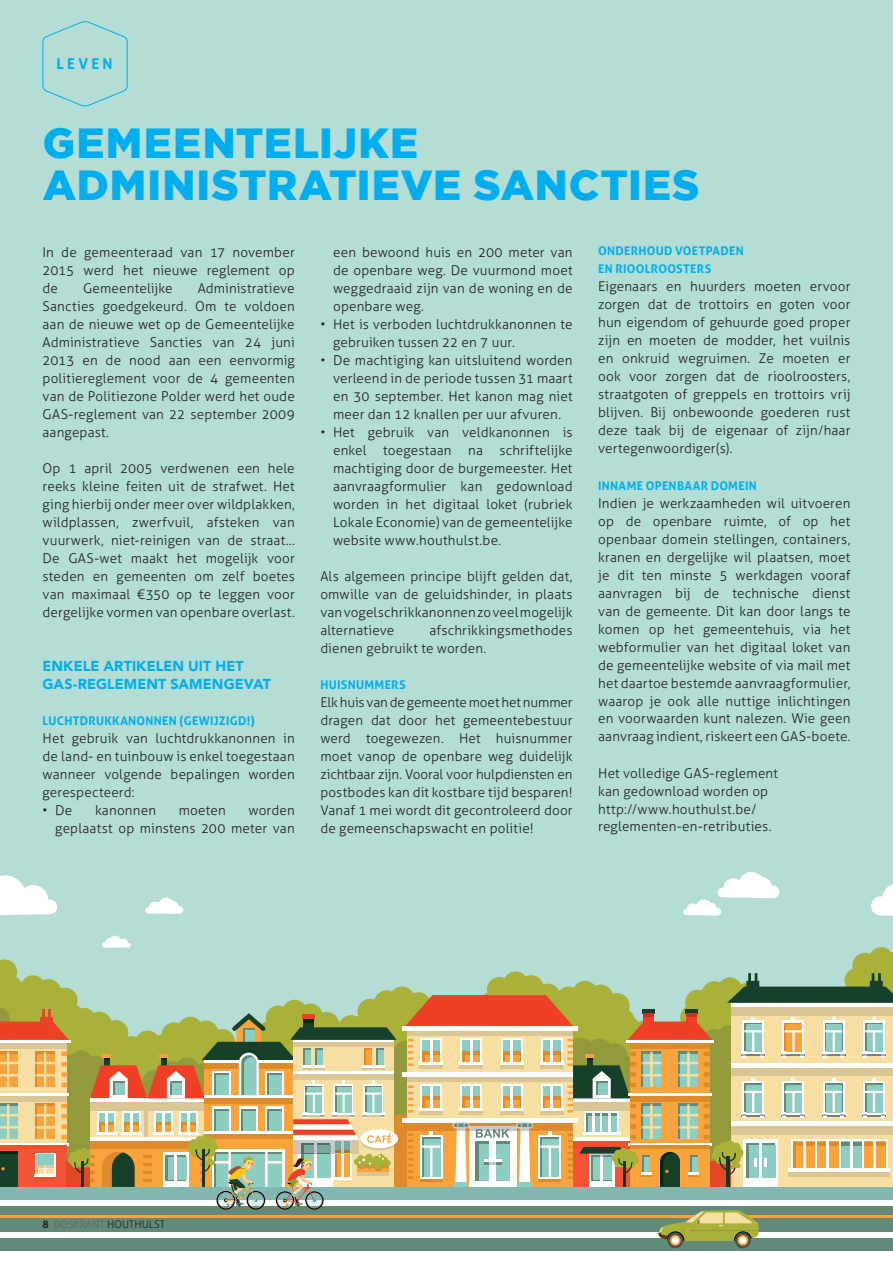
<style>
.page{position:relative;width:893px;height:1263px;background:#fff}
.page>*{position:absolute;margin:0;border:0;box-sizing:border-box;transform-origin:0 0}
.t1{font:900 42px "Gotham";color:#00aeef}
.t2{font:700 15px "Aller";letter-spacing:.215em;color:#00aeef}
.t3{font:900 14.25px/18px "Avenir LT Std";letter-spacing:.005em;color:#00aeef}
.t4{font:300 13.5px/18px "Aller";letter-spacing:.01em;color:#231f20;text-align:justify}
.t5{font:700 12px/18px "Aller";letter-spacing:.025em;color:#00aeef}
.t6{font:300 10.5px "Aller";color:#231f20}
.s1{font-weight:700}
.s2{color:#636366}
</style>
<div class="page">
<div style="left:0;top:0;width:893px;height:1187px;background:#b3ddd5"></div>
<div style="left:0;top:1206px;width:893px;height:45px;background:#638a79"></div>
<svg style="left:683px;top:872px;width:96px;height:44px"></svg>
<svg style="left:871px;top:884px;width:22px;height:32px"></svg>
<svg style="left:0;top:875px;width:57px;height:40px"></svg>
<svg style="left:145px;top:898px;width:38px;height:16px"></svg>
<div style="left:667px;top:1232px;width:16px;height:16px;background:#4e5154;border-radius:50%"></div>
<svg style="left:670px;top:1235px;width:11px;height:11px"></svg>
<div style="left:672px;top:1237px;width:7px;height:7px;background:#fff;border-radius:50%"></div>
<div style="left:735px;top:1232px;width:16px;height:16px;background:#4e5154;border-radius:50%"></div>
<svg style="left:737px;top:1235px;width:11px;height:11px"></svg>
<div style="left:739px;top:1237px;width:7px;height:7px;background:#fff;border-radius:50%"></div>
<svg style="left:0;top:936px;width:893px;height:305px"></svg>
<svg style="left:42px;top:21px;width:86px;height:86px"></svg>
<p class="t2" style="left:56px;top:55px;width:58px">LEVEN</p>
<h1 class="t1" style="left:43px;top:119px;width:30px">GEMEENTELIJ</h1>
<h1 class="t1" style="left:359px;top:119px;width:57px">KE</h1>
<h1 class="t1" style="left:43px;top:161px;width:29px">ADMINI</h1>
<h1 class="t1" style="left:211px;top:161px;width:57px">STRATIEVE</h1>
<h1 class="t1" style="left:473px;top:161px;width:57px">SANCTIE</h1>
<h1 class="t1" style="left:672px;top:161px;width:29px">S</h1>
<p class="t4" style="left:43px;top:243px;width:254px">In de gemeenteraad van 17 november 2015 werd het nieuwe reglement op de</p>
<p class="t4" style="left:43px;top:279px;width:254px;text-indent:155px">Administratieve Sancties goedgekeurd. Om te voldoen aan de nieuwe wet op de Gemeentelijke Administratieve Sancties van 24 juni 2013 en de nood aan een eenvormig politiereglement voor de 4 gemeenten van de Politiezone Polder werd het oude GAS-reglement van 22 september 2009 aangepast.</p>
<p class="t4" style="left:43px;top:459px;width:254px">Op 1 april 2005 verdwenen een hele reeks kleine feiten uit de strafwet. Het ging hierbij onder meer over wildplakken, wildplassen, zwerfvuil, afsteken van vuurwerk, niet-reinigen van de straat...<br>De GAS-wet maakt het mogelijk voor steden en gemeenten om zelf boetes van maximaal €350 op te leggen voor dergelijke vormen van openbare overlast.</p>
<p class="t4" style="left:83px;top:279px;width:91px">Gemeentelijke</p>
<p class="t3" style="left:42px;top:657px;width:230px">ENKELE ARTIKELEN UIT HET<br>GAS-REG LEMENT SAMENGEVAT</p>
<p class="t5" style="left:43px;top:711px;width:15px">LUCHTDRU</p>
<p class="t5" style="left:104px;top:711px;width:50px">KKANONNEN</p>
<p class="t5" style="left:180px;top:711px;width:12px">(GEWIJZIGD</p>
<p class="t5" style="left:247px;top:711px;width:9px">!)</p>
<p class="t4" style="left:43px;top:729px;width:254px">Het gebruik van luchtdrukkanonnen in de land- en tuinbouw is enkel toegestaan wanneer volgende bepalingen worden gerespecteerd:</p>
<p class="t4" style="left:43px;top:801px;width:31px">• De</p>
<p class="t4" style="left:95px;top:801px;width:63px">kanonnen</p>
<p class="t4" style="left:179px;top:801px;width:49px">moeten</p>
<p class="t4" style="left:55px;top:801px;width:241px;text-align:right">worden<br>geplaatst op minstens 200 meter van</p>
<p class="t4" style="left:333px;top:243px;width:241px">een bewoond huis en 200 meter van de openbare weg. De vuurmond moet weggedraaid zijn van de woning en de openbare weg.</p>
<p class="t4" style="left:333px;top:315px;width:241px;text-indent:-13px">• Het is verboden luchtdrukkanonnen te gebruiken tussen 22 en 7 uur.</p>
<p class="t4" style="left:333px;top:351px;width:241px;text-indent:-13px">• De machtiging kan uitsluitend worden verleend in de periode tussen 31 maart en 30 september. Het kanon mag niet meer dan 12 knallen per uur afvuren.</p>
<p class="t4" style="left:333px;top:423px;width:241px;text-indent:-13px">• Het gebruik van veldkanonnen is enkel toegestaan na schriftelijke machtiging door de burgemeester. Het aanvraagformulier kan gedownload worden in het digitaal loket (rubriek Lokale Economie) van de gemeentelijke website www.houthulst.be.</p>
<p class="t4" style="left:320px;top:567px;width:254px">Als algemeen principe blijft gelden dat, omwille van de geluidshinder, in plaats van vogelschrikkanonnen zo veel mogelijk alternatieve</p>
<p class="t4" style="left:320px;top:621px;width:254px;text-indent:109px">afschrikkingsmethodes dienen gebruikt te worden.</p>
<p class="t5" style="left:320px;top:675px;width:37px">HUISNUMMER</p>
<p class="t5" style="left:399px;top:675px;width:8px">S</p>
<p class="t4" style="left:320px;top:693px;width:254px">Elk huis van de gemeente moet het nummer dragen dat door het gemeentebestuur werd toegewezen. Het huisnummer moet vanop de openbare weg duidelijk zichtbaar zijn. Vooral voor hulpdiensten en postbodes kan dit kostbare tijd besparen!<br>Vanaf 1 mei wordt dit gecontroleerd door de gemeenschapswacht en politie!</p>
<p class="t5" style="left:598px;top:242px;width:124px;text-indent:49px">OUD VOETPADEN<br>EN RIOOLROOSTERS</p>
<p class="t4" style="left:598px;top:278px;width:254px">Eigenaars en huurders moeten ervoor zorgen dat de trottoirs en goten voor hun eigendom of gehuurde goed proper zijn en moeten de modder, het vuilnis en onkruid wegruimen. Ze moeten er ook voor zorgen dat de rioolroosters, straatgoten of greppels en trottoirs vrij blijven. Bij onbewoonde goederen rust deze taak bij de eigenaar of zijn/haar vertegenwoordiger(s).</p>
<p class="t5" style="left:598px;top:476px;width:13px">INNAME</p>
<p class="t5" style="left:646px;top:476px;width:25px">OPENBAAR</p>
<p class="t5" style="left:711px;top:476px;width:26px">DOMEIN</p>
<p class="t4" style="left:598px;top:494px;width:254px">Indien je werkzaamheden wil uitvoeren op de openbare ruimte, of op het openbaar domein stellingen, containers, kranen en dergelijke wil plaatsen, moet je dit ten minste 5 werkdagen vooraf aanvragen bij de technische dienst van de gemeente. Dit kan door langs te komen op het gemeentehuis, via het webformulier van het digitaal loket van de gemeentelijke website of via mail met het daartoe bestemde aanvraagformulier, waarop je ook alle nuttige inlichtingen en voorwaarden kunt nalezen. Wie geen aanvraag indient, riskeert een GAS-boete.</p>
<p class="t4" style="left:598px;top:764px;width:181px;text-align:left">Het volledige GAS-reglement kan gedownload worden op http://www.houthulst.be/ reglementen-en-retributies.</p>
<p class="t5" style="left:598px;top:242px;width:9px">ONDERH</p>
<p class="t6" style="left:43px;top:1218px;width:124px"><span class="s1">8</span> <span class="s2">BOSKRANT</span> HOUTHULST</p>
</div>
